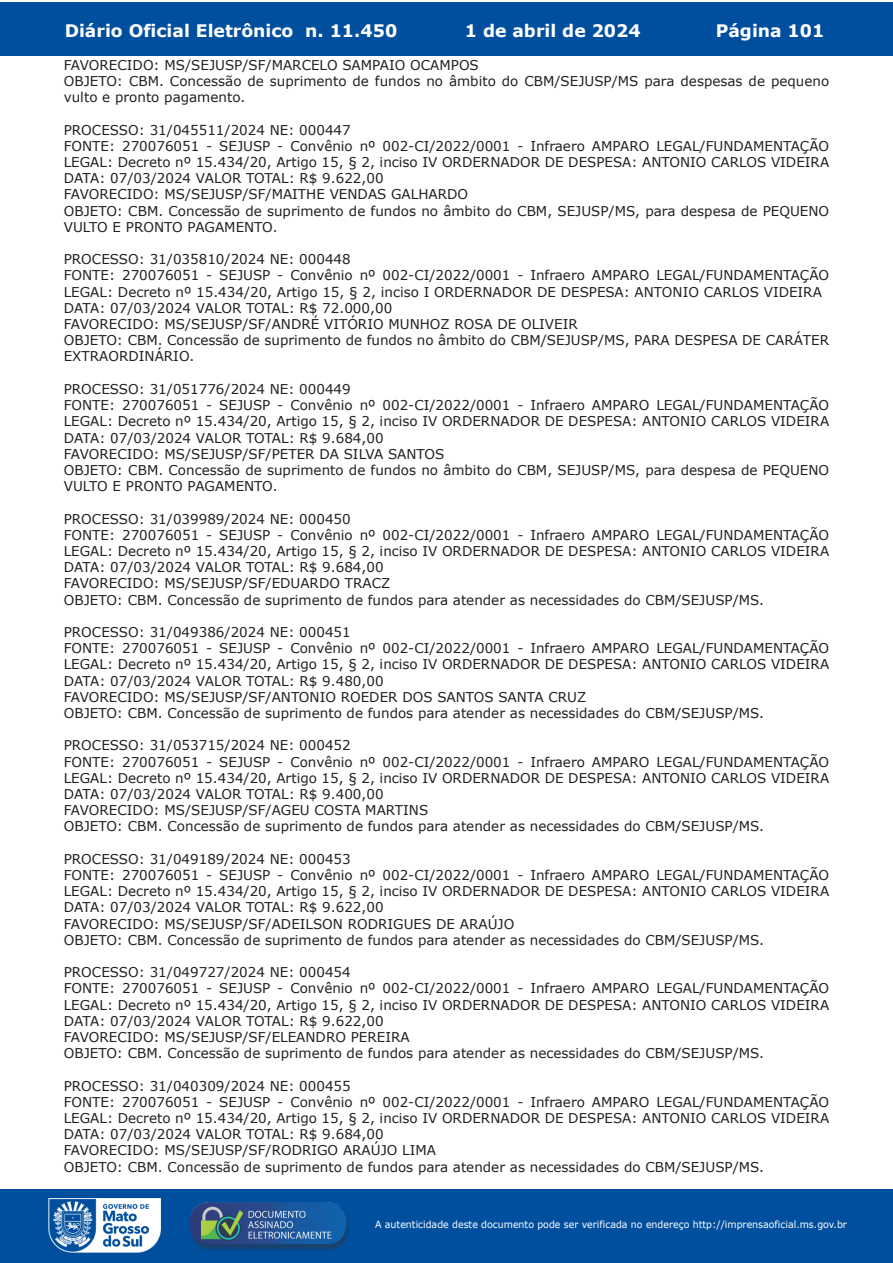
<style>
.page{position:relative;width:893px;height:1263px;background:#fff}
.page>*{position:absolute;margin:0;border:0;box-sizing:border-box;transform-origin:0 0}
.t1{font:700 17.25px "Verdana";color:#fff}
.t2{font:13.5px/16.2px "Verdana";color:#231f20}
.t3{font:9.9px "Verdana";color:#fff;scale:.95 1}
</style>
<div class="page">
<div style="left:0;top:2px;width:893px;height:53px;background:#004f9f"></div>
<div style="left:1px;top:1189px;width:892px;height:74px;background:#004f9f"></div>
<img style="left:49px;top:1198px;width:111px;height:54px">
<img style="left:185px;top:1201px;width:168px;height:54px">
<p class="t1" style="left:65px;top:18px;width:334px">Diário Oficial Eletrônico n. 11.450</p>
<p class="t1" style="left:465px;top:18px;width:177px">1 de abril de 2024</p>
<p class="t1" style="left:716px;top:18px;width:110px">Página 101</p>
<p class="t2" style="left:64px;top:57px;width:767px">FAVORECIDO: MS/SEJUSP/SF/MARCELO SAMPAIO OCAMPOS<br>OBJETO: CBM. Concessão de suprimento de fundos no âmbito do CBM/SEJUSP/MS para despesas de pequeno vulto e pronto pagamento.</p>
<p class="t2" style="left:64px;top:122px;width:767px">PROCESSO: 31/045511/2024 NE: 000447<br>FONTE: 270076051 - SEJUSP - Convênio nº 002-CI/2022/0001 - Infraero AMPARO LEGAL/FUNDAMENTAÇÃO LEGAL: Decreto nº 15.434/20, Artigo 15, § 2, inciso IV ORDERNADOR DE DESPESA: ANTONIO CARLOS VIDEIRA DATA: 07/03/2024 VALOR TOTAL: R$ 9.622,00<br>FAVORECIDO: MS/SEJUSP/SF/MAITHE VENDAS GALHARDO<br>OBJETO: CBM. Concessão de suprimento de fundos no âmbito do CBM, SEJUSP/MS, para despesa de PEQUENO VULTO E PRONTO PAGAMENTO.</p>
<p class="t2" style="left:64px;top:251px;width:767px">PROCESSO: 31/035810/2024 NE: 000448<br>FONTE: 270076051 - SEJUSP - Convênio nº 002-CI/2022/0001 - Infraero AMPARO LEGAL/FUNDAMENTAÇÃO LEGAL: Decreto nº 15.434/20, Artigo 15, § 2, inciso I ORDERNADOR DE DESPESA: ANTONIO CARLOS VIDEIRA DATA: 07/03/2024 VALOR TOTAL: R$ 72.000,00<br>FAVORECIDO: MS/SEJUSP/SF/ANDRÉ VITÓRIO MUNHOZ ROSA DE OLIVEIR<br>OBJETO: CBM. Concessão de suprimento de fundos no âmbito do CBM/SEJUSP/MS, PARA DESPESA DE CARÁTER EXTRAORDINÁRIO.</p>
<p class="t2" style="left:64px;top:381px;width:767px">PROCESSO: 31/051776/2024 NE: 000449<br>FONTE: 270076051 - SEJUSP - Convênio nº 002-CI/2022/0001 - Infraero AMPARO LEGAL/FUNDAMENTAÇÃO LEGAL: Decreto nº 15.434/20, Artigo 15, § 2, inciso IV ORDERNADOR DE DESPESA: ANTONIO CARLOS VIDEIRA DATA: 07/03/2024 VALOR TOTAL: R$ 9.684,00<br>FAVORECIDO: MS/SEJUSP/SF/PETER DA SILVA SANTOS<br>OBJETO: CBM. Concessão de suprimento de fundos no âmbito do CBM, SEJUSP/MS, para despesa de PEQUENO VULTO E PRONTO PAGAMENTO.</p>
<p class="t2" style="left:64px;top:510px;width:767px">PROCESSO: 31/039989/2024 NE: 000450<br>FONTE: 270076051 - SEJUSP - Convênio nº 002-CI/2022/0001 - Infraero AMPARO LEGAL/FUNDAMENTAÇÃO LEGAL: Decreto nº 15.434/20, Artigo 15, § 2, inciso IV ORDERNADOR DE DESPESA: ANTONIO CARLOS VIDEIRA DATA: 07/03/2024 VALOR TOTAL: R$ 9.684,00<br>FAVORECIDO: MS/SEJUSP/SF/EDUARDO TRACZ<br>OBJETO: CBM. Concessão de suprimento de fundos para atender as necessidades do CBM/SEJUSP/MS.</p>
<p class="t2" style="left:64px;top:624px;width:767px">PROCESSO: 31/049386/2024 NE: 000451<br>FONTE: 270076051 - SEJUSP - Convênio nº 002-CI/2022/0001 - Infraero AMPARO LEGAL/FUNDAMENTAÇÃO LEGAL: Decreto nº 15.434/20, Artigo 15, § 2, inciso IV ORDERNADOR DE DESPESA: ANTONIO CARLOS VIDEIRA DATA: 07/03/2024 VALOR TOTAL: R$ 9.480,00<br>FAVORECIDO: MS/SEJUSP/SF/ANTONIO ROEDER DOS SANTOS SANTA CRUZ<br>OBJETO: CBM. Concessão de suprimento de fundos para atender as necessidades do CBM/SEJUSP/MS.</p>
<p class="t2" style="left:64px;top:737px;width:767px">PROCESSO: 31/053715/2024 NE: 000452<br>FONTE: 270076051 - SEJUSP - Convênio nº 002-CI/2022/0001 - Infraero AMPARO LEGAL/FUNDAMENTAÇÃO LEGAL: Decreto nº 15.434/20, Artigo 15, § 2, inciso IV ORDERNADOR DE DESPESA: ANTONIO CARLOS VIDEIRA DATA: 07/03/2024 VALOR TOTAL: R$ 9.400,00<br>FAVORECIDO: MS/SEJUSP/SF/AGEU COSTA MARTINS<br>OBJETO: CBM. Concessão de suprimento de fundos para atender as necessidades do CBM/SEJUSP/MS.</p>
<p class="t2" style="left:64px;top:851px;width:767px">PROCESSO: 31/049189/2024 NE: 000453<br>FONTE: 270076051 - SEJUSP - Convênio nº 002-CI/2022/0001 - Infraero AMPARO LEGAL/FUNDAMENTAÇÃO LEGAL: Decreto nº 15.434/20, Artigo 15, § 2, inciso IV ORDERNADOR DE DESPESA: ANTONIO CARLOS VIDEIRA DATA: 07/03/2024 VALOR TOTAL: R$ 9.622,00<br>FAVORECIDO: MS/SEJUSP/SF/ADEILSON RODRIGUES DE ARAÚJO<br>OBJETO: CBM. Concessão de suprimento de fundos para atender as necessidades do CBM/SEJUSP/MS.</p>
<p class="t2" style="left:64px;top:964px;width:767px">PROCESSO: 31/049727/2024 NE: 000454<br>FONTE: 270076051 - SEJUSP - Convênio nº 002-CI/2022/0001 - Infraero AMPARO LEGAL/FUNDAMENTAÇÃO LEGAL: Decreto nº 15.434/20, Artigo 15, § 2, inciso IV ORDERNADOR DE DESPESA: ANTONIO CARLOS VIDEIRA DATA: 07/03/2024 VALOR TOTAL: R$ 9.622,00<br>FAVORECIDO: MS/SEJUSP/SF/ELEANDRO PEREIRA<br>OBJETO: CBM. Concessão de suprimento de fundos para atender as necessidades do CBM/SEJUSP/MS.</p>
<p class="t2" style="left:64px;top:1077px;width:767px">PROCESSO: 31/040309/2024 NE: 000455<br>FONTE: 270076051 - SEJUSP - Convênio nº 002-CI/2022/0001 - Infraero AMPARO LEGAL/FUNDAMENTAÇÃO LEGAL: Decreto nº 15.434/20, Artigo 15, § 2, inciso IV ORDERNADOR DE DESPESA: ANTONIO CARLOS VIDEIRA DATA: 07/03/2024 VALOR TOTAL: R$ 9.684,00<br>FAVORECIDO: MS/SEJUSP/SF/RODRIGO ARAÚJO LIMA<br>OBJETO: CBM. Concessão de suprimento de fundos para atender as necessidades do CBM/SEJUSP/MS.</p>
<p class="t3" style="left:375px;top:1218px;width:498px">A autenticidade deste documento pode ser verificada no endereço http://imprensaoficial.ms.gov.br</p>
</div>
